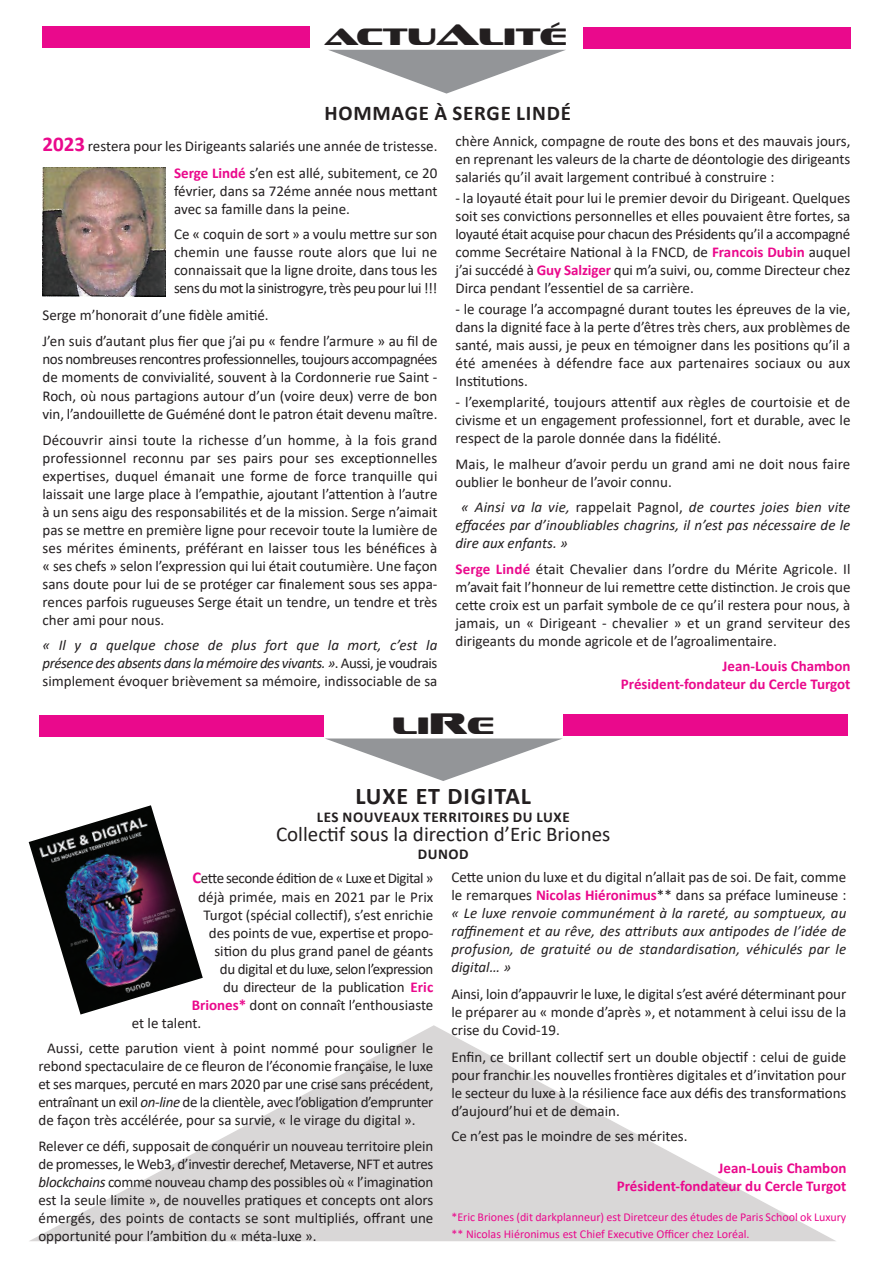
<style>
.page{position:relative;width:893px;height:1263px;background:#fff}
.page>*{position:absolute;margin:0;border:0;box-sizing:border-box;transform-origin:0 0}
.t1{font:24px "Sofachrome Rg";color:#231f20}
.t2{font:700 24px "Calibri";letter-spacing:.04em;color:#231f20}
.t3{font:21px "Calibri";color:#231f20}
.t4{font:700 21px "Calibri";letter-spacing:.035em;color:#231f20}
.t5{font:15px/18px "Calibri";color:#231f20;text-align:justify}
.t6{font:italic 15px/18px "Calibri";color:#231f20;text-align:justify}
.t7{font:700 15px/18px "Calibri";color:#ea098c;text-align:right}
.t8{font:15px "Calibri";letter-spacing:-.03em;color:#231f20}
.t9{font:15px "Calibri";letter-spacing:-.035em;color:#231f20}
.t10{font:700 15px "Calibri";letter-spacing:.04em;color:#231f20}
.t11{font:15px "Calibri";letter-spacing:-.02em;color:#231f20}
.t12{font:12px/16.4px "Calibri";color:#ea098c}
.s1{font-size:30px}
.s2{font-weight:700;font-size:21px;color:#ea098c}
.s3{font-weight:700;color:#ea098c}
.s4{font-style:normal}
.s5{font-weight:700;font-size:16.5px;color:#ea098c}
.s6{font-style:italic}
.s7{font-weight:700;font-style:normal;color:#ea098c}
</style>
<div class="page">
<svg style="left:30px;top:1025px;width:806px;height:216px;fill:#d9d7d7"></svg>
<div style="left:39px;top:715px;width:284px;height:21px;background:#ea098c"></div>
<div style="left:563px;top:715px;width:284px;height:21px;background:#ea098c"></div>
<svg style="left:325px;top:738px;width:238px;height:43px"></svg>
<img style="left:28px;top:842px;width:196px;height:194px">
<img style="left:29px;top:805px;width:174px;height:209px">
<div style="left:43px;top:26px;width:267px;height:22px;background:#ea098c"></div>
<div style="left:583px;top:28px;width:267px;height:21px;background:#ea098c"></div>
<svg style="left:329px;top:50px;width:236px;height:44px"></svg>
<img style="left:42px;top:167px;width:124px;height:130px">
<img style="left:43px;top:168px;width:122px;height:129px">
<h1 class="t1" style="left:324px;top:21px;width:244px">ACTU<span class="s1">A</span>LITé</h1>
<h2 class="t4" style="left:325px;top:105px;width:248px">HOMMAGE À SERGE LINDÉ</h2>
<p class="t5" style="left:43px;top:133px;width:396px;line-height:27px;text-align:right"><span class="s2">2023</span> restera pour les Dirigeants salariés une année de tristesse.<br><span class="s3">Serge Lindé</span> s’en est allé, subitement, ce 20</p>
<p class="t5" style="left:174px;top:183px;width:265px">février, dans sa 72éme année nous mettant avec sa famille dans la peine.</p>
<p class="t5" style="left:174px;top:226px;width:265px">Ce « coquin de sort » a voulu mettre sur son chemin une fausse route alors que lui ne connaissait que la ligne droite, dans tous les sens du mot la sinistrogyre, très peu pour lui !!!</p>
<p class="t5" style="left:43px;top:303px;width:396px;line-height:25.8px">Serge m’honorait d’une fidèle amitié.<br>J’en suis d’autant plus fier que j’ai pu « fendre l’armure » au fil de</p>
<p class="t5" style="left:43px;top:351px;width:396px">nos nombreuses rencontres professionnelles, toujours accompagnées de moments de convivialité, souvent à la Cordonnerie rue Saint - Roch, où nous partagions autour d’un (voire deux) verre de bon vin, l’andouillette de Guéméné dont le patron était devenu maître.</p>
<p class="t5" style="left:43px;top:432px;width:396px">Découvrir ainsi toute la richesse d’un homme, à la fois grand professionnel reconnu par ses pairs pour ses exceptionnelles expertises, duquel émanait une forme de force tranquille qui laissait une large place à l’empathie, ajoutant l’attention à l’autre à un sens aigu des responsabilités et de la mission. Serge n’aimait pas se mettre en première ligne pour recevoir toute la lumière de ses mérites éminents, préférant en laisser tous les bénéfices à « ses chefs » selon l’expression qui lui était coutumière. Une façon sans doute pour lui de se protéger car finalement sous ses appa&shy;rences parfois rugueuses Serge était un tendre, un tendre et très cher ami pour nous.</p>
<p class="t6" style="left:43px;top:637px;width:396px">« Il y a quelque chose de plus fort que la mort, c’est la présence des absents dans la mémoire des vivants. »<span class="s4">. Aussi, je voudrais simplement évoquer brièvement sa mémoire, indissociable de sa</span></p>
<p class="t5" style="left:455px;top:133px;width:396px">chère Annick, compagne de route des bons et des mauvais jours, en reprenant les valeurs de la charte de déontologie des dirigeants salariés qu’il avait largement contribué à construire :</p>
<p class="t5" style="left:455px;top:190px;width:396px">- la loyauté était pour lui le premier devoir du Dirigeant. Quelques soit ses convictions personnelles et elles pouvaient être fortes, sa loyauté était acquise pour chacun des Présidents qu’il a accompagné comme Secrétaire National à la FNCD, de <span class="s3">Francois Dubin</span> auquel j’ai succédé à <span class="s3">Guy Salziger</span> qui m’a suivi, ou, comme Directeur chez Dirca pendant l’essentiel de sa carrière.</p>
<p class="t5" style="left:455px;top:301px;width:396px">- le courage l’a accompagné durant toutes les épreuves de la vie, dans la dignité face à la perte d’êtres très chers, aux problèmes de santé, mais aussi, je peux en témoigner dans les positions qu’il a été amenées à défendre face aux partenaires sociaux ou aux Institutions.</p>
<p class="t5" style="left:455px;top:394px;width:396px">- l’exemplarité, toujours attentif aux règles de courtoisie et de civisme et un engagement professionnel, fort et durable, avec le respect de la parole donnée dans la fidélité.</p>
<p class="t5" style="left:455px;top:456px;width:396px">Mais, le malheur d’avoir perdu un grand ami ne doit nous faire oublier le bonheur de l’avoir connu.</p>
<p class="t6" style="left:455px;top:499px;width:396px;text-indent:6px">« Ainsi va la vie, <span class="s4">rappelait Pagnol,</span> de courtes joies bien vite effacées par d’inoubliables chagrins, il n’est pas nécessaire de le dire aux enfants. »</p>
<p class="t5" style="left:455px;top:561px;width:397px"><span class="s3">Serge Lindé</span> était Chevalier dans l’ordre du Mérite Agricole. Il m’avait fait l’honneur de lui remettre cette distinction. Je crois que cette croix est un parfait symbole de ce qu’il restera pour nous, à jamais, un « Dirigeant - chevalier » et un grand serviteur des dirigeants du monde agricole et de l’agroalimentaire.</p>
<p class="t7" style="left:621px;top:658px;width:231px">Jean-Louis Chambon<br>Président-fondateur du Cercle Turgot</p>
<h1 class="t1" style="left:392px;top:710px;width:103px">li<span class="s1">r</span>e</h1>
<h1 class="t2" style="left:355px;top:786px;width:177px">LUXE ET DIGITAL</h1>
<p class="t10" style="left:317px;top:811px;width:254px">LES NOUVEAUX TERRITOIRES DU LUXE</p>
<h2 class="t3" style="left:276px;top:825px;width:336px">Collectif sous la direction d’Eric Briones</h2>
<p class="t10" style="left:418px;top:848px;width:53px">DUNOD</p>
<p class="t8" style="left:193px;top:871px;width:242px"><span class="s5">C</span>ette seconde édition de « Luxe et Digital »</p>
<p class="t5" style="left:198px;top:889px;width:237px">déjà primée, mais en 2021 par le Prix</p>
<p class="t5" style="left:204px;top:907px;width:231px">Turgot (spécial collectif), s’est enrichie</p>
<p class="t5" style="left:209px;top:925px;width:226px">des points de vue, expertise et propo-</p>
<p class="t5" style="left:214px;top:943px;width:220px">sition du plus grand panel de géants</p>
<p class="t9" style="left:220px;top:962px;width:215px">du digital et du luxe, selon l’expression</p>
<p class="t11" style="left:223px;top:980px;width:212px">du directeur de la publication <span class="s3">Eric</span></p>
<p class="t5" style="left:192px;top:997px;width:243px"><span class="s3">Briones*</span> dont on connaît l’enthousiaste</p>
<p class="t5" style="left:132px;top:1015px;width:71px">et le talent.</p>
<p class="t5" style="left:38px;top:1040px;width:397px;text-indent:9px">Aussi, cette parution vient à point nommé pour souligner le rebond spectaculaire de ce fleuron de l’économie française, le luxe et ses marques, percuté en mars 2020 par une crise sans précédent, entraînant un exil <span class="s6">on-line</span> de la clientèle, avec l’obligation d’emprunter de façon très accélérée, pour sa survie, « le virage du digital ».</p>
<p class="t5" style="left:38px;top:1138px;width:396px">Relever ce défi, supposait de conquérir un nouveau territoire plein de promesses, le Web3, d’investir derechef, Metaverse, NFT et autres <span class="s6">blockchains</span> comme nouveau champ des possibles où « l’imagination est la seule limite », de nouvelles pratiques et concepts ont alors émergés, des points de contacts se sont multipliés, offrant une opportunité pour l’ambition du « méta-luxe ».</p>
<p class="t6" style="left:451px;top:869px;width:396px"><span class="s4">Cette union du luxe et du digital n’allait pas de soi. De fait, comme le remarques</span> <span class="s7">Nicolas Hiéronimus</span><span class="s4">** dans sa préface lumineuse : </span>« Le luxe renvoie communément à la rareté, au somptueux, au raffinement et au rêve, des attributs aux antipodes de l’idée de profusion, de gratuité ou de standardisation, véhiculés par le digital… »</p>
<p class="t5" style="left:451px;top:986px;width:396px">Ainsi, loin d’appauvrir le luxe, le digital s’est avéré déterminant pour le préparer au « monde d’après », et notamment à celui issu de la crise du Covid-19.</p>
<p class="t5" style="left:451px;top:1049px;width:396px">Enfin, ce brillant collectif sert un double objectif : celui de guide pour franchir les nouvelles frontières digitales et d’invitation pour le secteur du luxe à la résilience face aux défis des transformations d’aujourd’hui et de demain.</p>
<p class="t5" style="left:451px;top:1128px;width:238px">Ce n’est pas le moindre de ses mérites.</p>
<p class="t7" style="left:617px;top:1160px;width:231px">Jean-Louis Chambon<br>Président-fondateur du Cercle Turgot</p>
<p class="t12" style="left:451px;top:1210px;width:396px">*Eric Briones (dit darkplanneur) est Diretceur des études de Paris School ok Luxury ** Nicolas Hiéronimus est Chief Executive Officer chez Loréal.</p>
</div>
